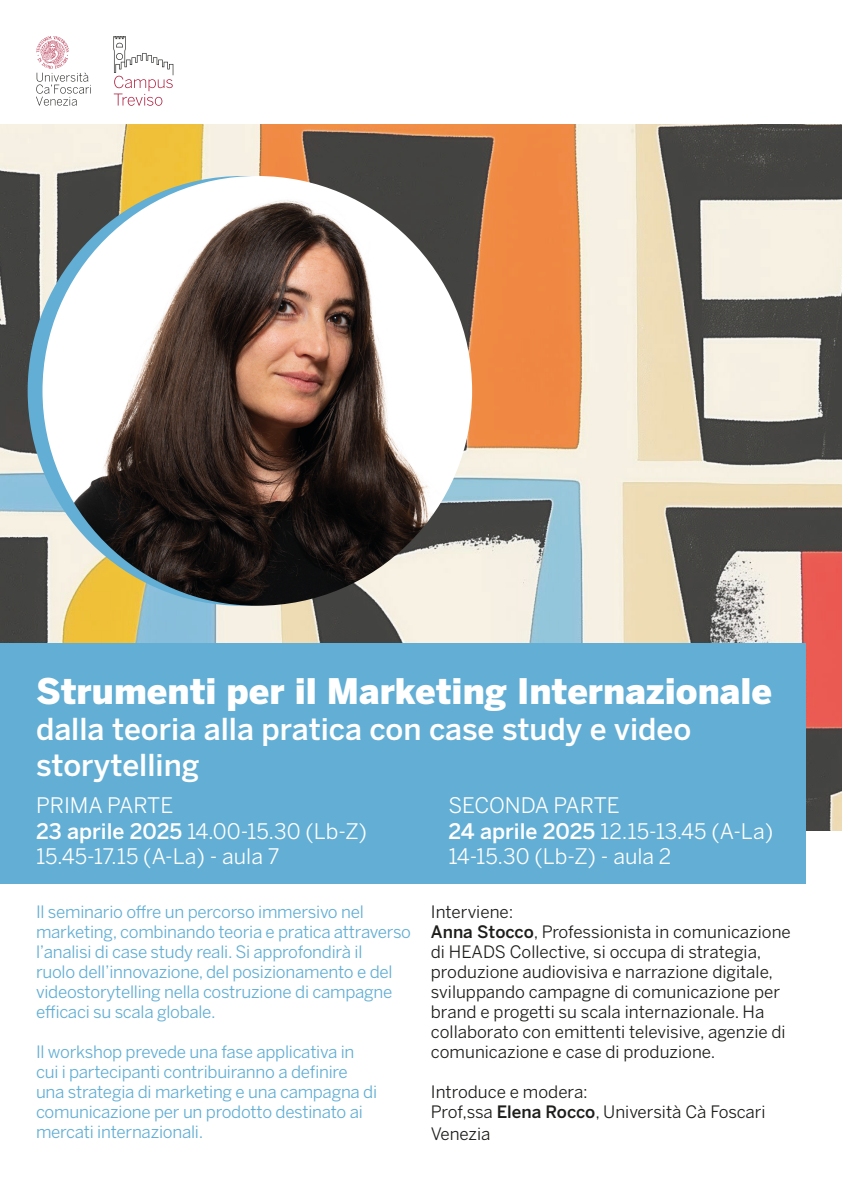
<style>
.page{position:relative;width:842px;height:1191px;background:#fff}
.page>*{position:absolute;margin:0;border:0;box-sizing:border-box;transform-origin:0 0}
.t1{font:900 35px "Benton Sans";color:#fff}
.t2{font:500 30px/36px "Benton Sans";color:#fff}
.t3{font:21.3px/25.6px "Benton Sans";color:#fff}
.t4{font:17px/20px "Benton Sans";letter-spacing:-.015em;color:#62aed4}
.t5{font:17px/20px "Benton Sans";color:#1d1d1b}
.s1{font-weight:500}
</style>
<div class="page">
<img style="left:0;top:125px;width:842px;height:706px">
<div style="left:0;top:643px;width:806px;height:241px;background:#62aed4"></div>
<svg style="left:113px;top:36px;width:60px;height:70px"></svg>
<svg style="left:36px;top:36px;width:55px;height:70px"></svg>
<div style="left:28px;top:176px;width:429px;height:430px;background:#62aed4;border-radius:50%"></div>
<img style="left:42px;top:176px;width:430px;height:430px;border-radius:215px">
<h1 class="t1" style="left:36px;top:670px;width:738px">Strumenti per il Marketing Internazionale</h1>
<h2 class="t2" style="left:36px;top:710px;width:657px">dalla teoria alla pratica con case study e video storytelling</h2>
<p class="t3" style="left:36px;top:792px;width:333px">PRIMA PARTE<br><span class="s1">23 aprile 2025</span> 14.00-15.30 (Lb-Z)<br>15.45-17.15 (A-La) - aula 7</p>
<p class="t3" style="left:448px;top:792px;width:326px">SECONDA PARTE<br><span class="s1">24 aprile 2025</span> 12.15-13.45 (A-La)<br>14-15.30 (Lb-Z) - aula 2</p>
<p class="t4" style="left:36px;top:902px;width:377px">Il seminario offre un percorso immersivo nel marketing, combinando teoria e pratica attraverso l’analisi di case study reali. Si approfondirà il<br>ruolo dell’innovazione, del posizionamento e del videostorytelling nella costruzione di campagne efficaci su scala globale.</p>
<p class="t4" style="left:36px;top:1042px;width:343px">Il workshop prevede una fase applicativa in cui i partecipanti contribuiranno a definire una strategia di marketing e una campagna di comunicazione per un prodotto destinato ai mercati internazionali.</p>
<p class="t5" style="left:431px;top:902px;width:361px">Interviene:<br><span class="s1">Anna Stocco</span>, Professionista in comunicazione di HEADS Collective, si occupa di strategia, produzione audiovisiva e narrazione digitale, sviluppando campagne di comunicazione per brand e progetti su scala internazionale. Ha collaborato con emittenti televisive, agenzie di comunicazione e case di produzione.</p>
<p class="t5" style="left:431px;top:1082px;width:336px">Introduce e modera:<br>Prof,ssa <span class="s1">Elena Rocco</span>, Università Cà Foscari</p>
<p class="t5" style="left:431px;top:1123px;width:61px">Venezia</p>
</div>
